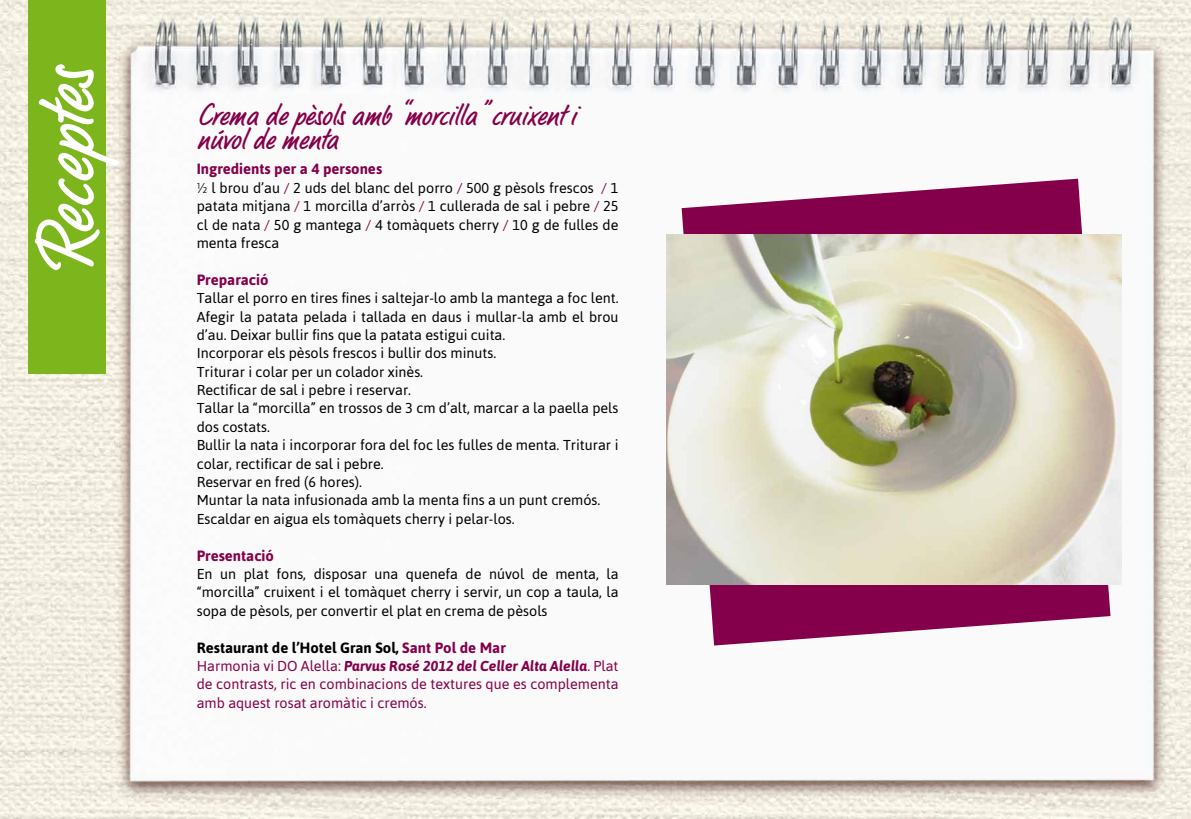
<style>
.page{position:relative;width:1191px;height:819px;background:#fff}
.page>*{position:absolute;margin:0;border:0;box-sizing:border-box;transform-origin:0 0}
.t1{font:84px "LP Bambus";color:#fff}
.t2{font:31.5px/24.5px "LP Bambus";color:#84004a}
.t3{font:700 14.88px "Asap";color:#84004a}
.t4{font:700 14.88px "Asap";color:#000}
.t5{font:14.35px/18.4px "Asap";color:#000;text-align:justify}
.t6{font:14.35px/18.4px "Asap";color:#84004a;text-align:justify}
.s1{color:#84004a}
.s2{font-weight:700;font-style:italic}
.s3{font-style:italic}
</style>
<div class="page">
<img style="left:0;top:0;width:1191px;height:819px">
<div style="left:28px;top:0;width:77px;height:374px;background:#7db61c"></div>
<svg style="left:681px;top:179px;width:429px;height:466px;fill:#84004a"></svg>
<img style="left:666px;top:234px;width:455px;height:350px">
<h1 class="t1" style="left:15px;top:272px;width:210px;rotate:-90deg">Receptes</h1>
<h2 class="t2" style="left:197px;top:105px;width:380px">Crema de pèsols amb “morcilla” cruixent i núvol de menta</h2>
<p class="t3" style="left:197px;top:160px;width:187px">Ingredients per a 4 persones</p>
<p class="t5" style="left:197px;top:178px;width:423px">½ l brou d’au <span class="s1">/</span> 2 uds del blanc del porro <span class="s1">/</span> 500 g pèsols frescos <span class="s1">/</span> 1 patata mitjana <span class="s1">/</span> 1 morcilla d’arròs <span class="s1">/</span> 1 cullerada de sal i pebre <span class="s1">/</span> 25 cl de nata <span class="s1">/</span> 50 g mantega <span class="s1">/</span> 4 tomàquets cherry <span class="s1">/</span> 10 g de fulles de menta fresca</p>
<p class="t3" style="left:197px;top:271px;width:73px">Preparació</p>
<p class="t5" style="left:197px;top:289px;width:423px;text-align:left">Tallar el porro en tires fines i saltejar-lo amb la mantega a foc lent.<br>Afegir la patata pelada i tallada en daus i mullar-la amb el brou d’au. Deixar bullir fins que la patata estigui cuita.<br>Incorporar els pèsols frescos i bullir dos minuts.<br>Triturar i colar per un colador xinès.<br>Rectificar de sal i pebre i reservar.<br>Tallar la “morcilla” en trossos de 3 cm d’alt, marcar a la paella pels dos costats.<br>Bullir la nata i incorporar fora del foc les fulles de menta. Triturar i colar, rectificar de sal i pebre.<br>Reservar en fred (6 hores).<br>Muntar la nata infusionada amb la menta fins a un punt cremós.<br>Escaldar en aigua els tomàquets cherry i pelar-los.</p>
<p class="t3" style="left:197px;top:546px;width:79px">Presentació</p>
<p class="t5" style="left:197px;top:564px;width:423px">En un plat fons, disposar una quenefa de núvol de menta, la “morcilla” cruixent i el tomàquet cherry i servir, un cop a taula, la sopa de pèsols, per convertir el plat en crema de pèsols</p>
<p class="t4" style="left:197px;top:638px;width:310px">Restaurant de l’Hotel Gran Sol, <span class="s1">Sant Pol de Mar</span></p>
<p class="t6" style="left:197px;top:656px;width:423px">Harmonia vi DO Alella: <span class="s2">Parvus Rosé 2012 del Celler Alta Alella</span><span class="s3">.</span> Plat de contrasts, ric en combinacions de textures que es complementa amb aquest rosat aromàtic i cremós.</p>
</div>
